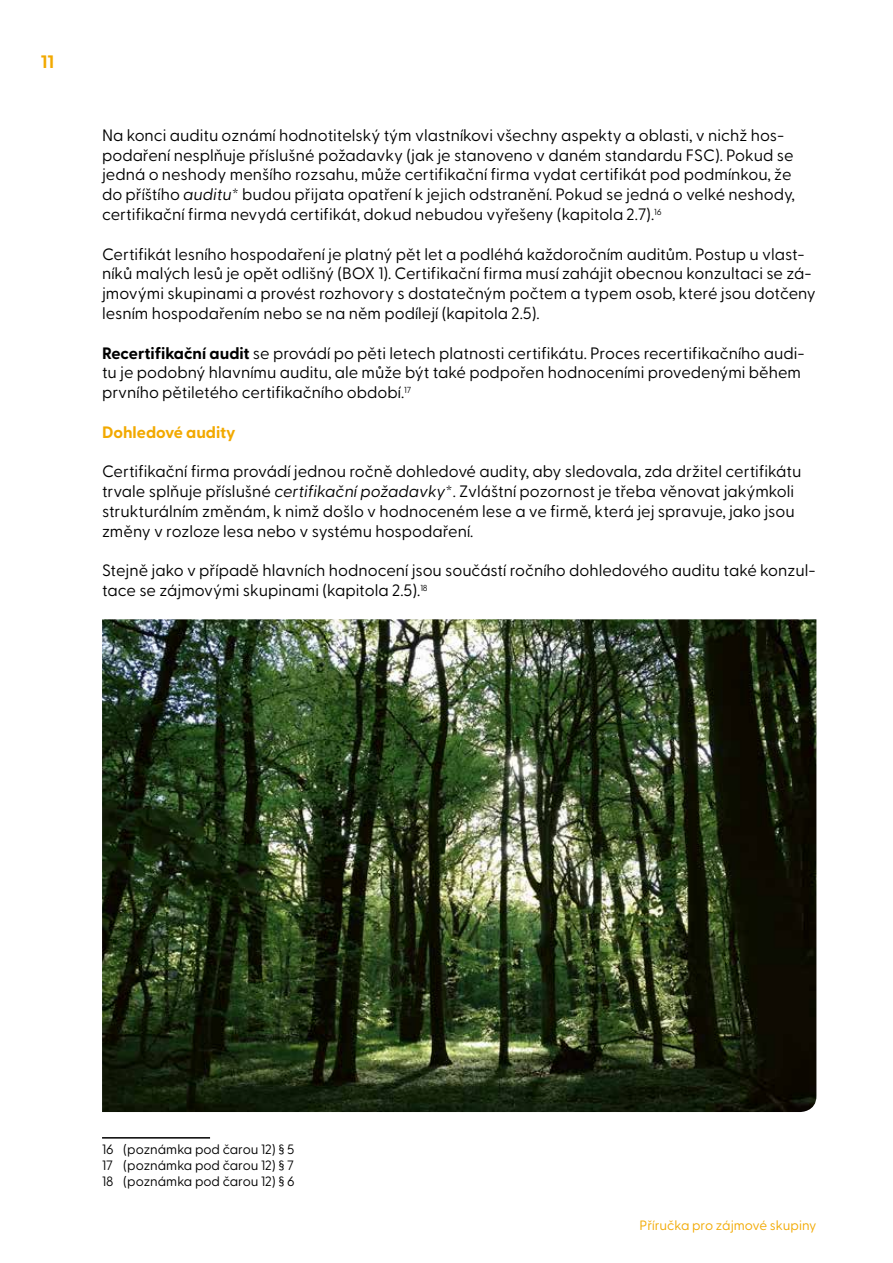
<style>
.page{position:relative;width:893px;height:1263px;background:#fff}
.page>*{position:absolute;margin:0;border:0;box-sizing:border-box;transform-origin:0 0}
.t1{font:700 18px "Greycliff CF";color:#f2a900}
.t2{font:16.5px/19.8px "Greycliff CF";color:#000}
.t3{font:700 16.5px "Greycliff CF";color:#f2a900}
.t4{font:13.5px/16.2px "Greycliff CF";color:#000;text-align:justify}
.t5{font:13.5px "Greycliff CF";color:#f2a900}
.s1{font-style:italic}
.s2{font-weight:700}
</style>
<div class="page">
<img style="left:102px;top:619px;width:714px;height:493px">
<hr style="left:102px;top:1137px;width:108px;height:1px;background:#000">
<p class="t1" style="left:41px;top:48px;width:15px">11</p>
<p class="t2" style="left:102px;top:124px;width:694px">Na konci auditu oznámí hodnotitelský tým vlastníkovi všechny aspekty a oblasti, v nichž hos&shy;podaření nesplňuje příslušné požadavky (jak je stanoveno v daném standardu FSC). Pokud se jedná o neshody menšího rozsahu, může certifikační firma vydat certifikát pod podmínkou, že do příštího <span class="s1">auditu</span>* budou přijata opatření k jejich odstranění. Pokud se jedná o velké neshody, certifikační firma nevydá certifikát, dokud nebudou vyřešeny (kapitola 2.7).<sup>16</sup></p>
<p class="t2" style="left:102px;top:243px;width:715px">Certifikát lesního hospodaření je platný pět let a podléhá každoročním auditům. Postup u vlast&shy;níků malých lesů je opět odlišný (BOX 1). Certifikační firma musí zahájit obecnou konzultaci se zá&shy;jmovými skupinami a provést rozhovory s dostatečným počtem a typem osob, které jsou dotčeny lesním hospodařením nebo se na něm podílejí (kapitola 2.5).</p>
<p class="t2" style="left:102px;top:342px;width:704px"><span class="s2">Recertifikační audit</span> se provádí po pěti letech platnosti certifikátu. Proces recertifikačního audi&shy;tu je podobný hlavnímu auditu, ale může být také podpořen hodnoceními provedenými během prvního pětiletého certifikačního období.<sup>17</sup></p>
<p class="t3" style="left:102px;top:419px;width:135px">Dohledové audity</p>
<p class="t2" style="left:102px;top:460px;width:701px">Certifikační firma provádí jednou ročně dohledové audity, aby sledovala, zda držitel certifikátu trvale splňuje příslušné <span class="s1">certifikační požadavky</span>*. Zvláštní pozornost je třeba věnovat jakýmkoli strukturálním změnám, k nimž došlo v hodnoceném lese a ve firmě, která jej spravuje, jako jsou změny v rozloze lesa nebo v systému hospodaření.</p>
<p class="t2" style="left:102px;top:559px;width:715px">Stejně jako v případě hlavních hodnocení jsou součástí ročního dohledového auditu také konzul&shy;tace se zájmovými skupinami (kapitola 2.5).<sup>18</sup></p>
<p class="t4" style="left:102px;top:1140px;width:194px">16 (poznámka pod čarou 12) § 5<br>17 (poznámka pod čarou 12) § 7<br>18 (poznámka pod čarou 12) § 6</p>
<p class="t5" style="left:640px;top:1215px;width:178px">Příručka pro zájmové skupiny</p>
</div>
